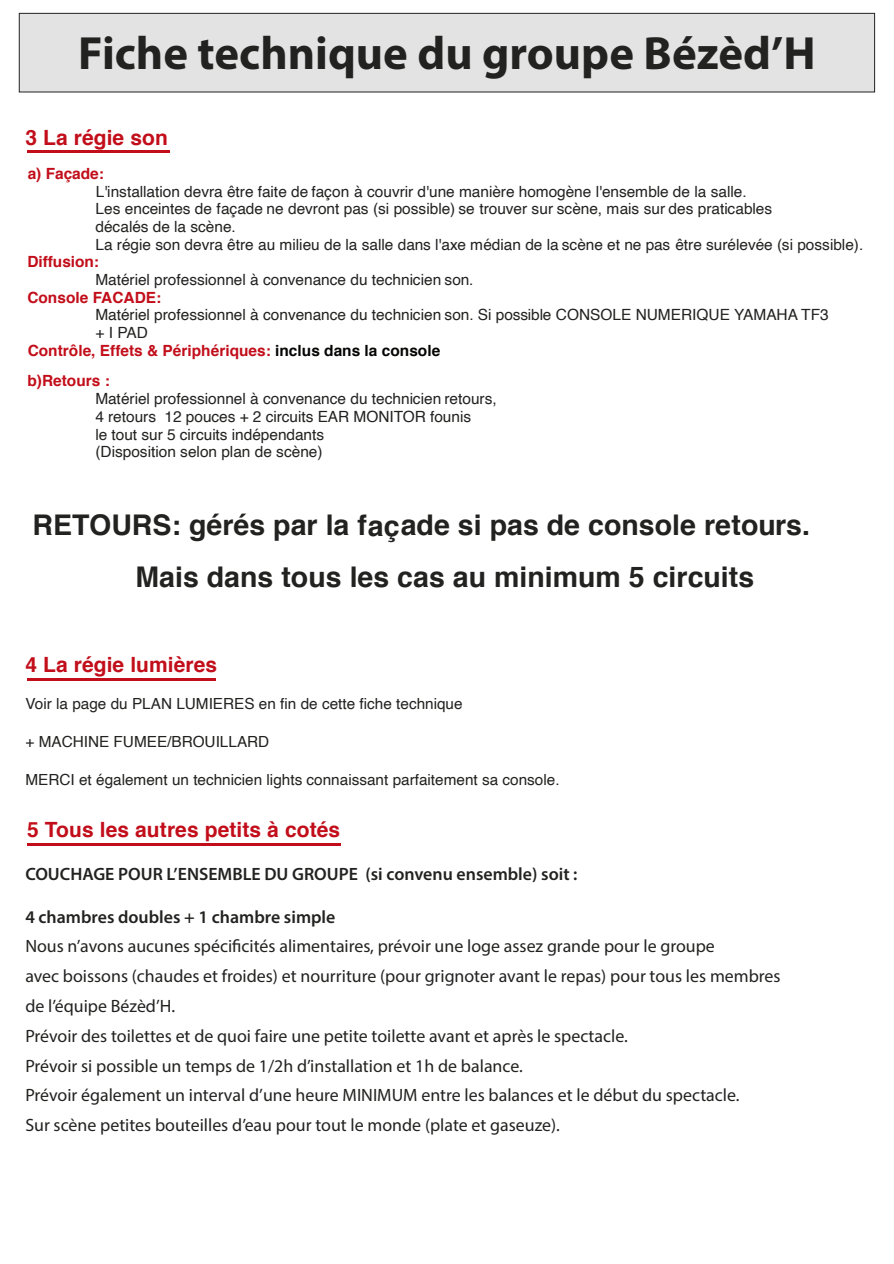
<style>
.page{position:relative;width:894px;height:1264px;background:#fff}
.page>*{position:absolute;margin:0;border:0;box-sizing:border-box;transform-origin:0 0}
.t1{font:700 46.8px "Myriad Pro";color:#222221}
.t2{font:700 28.5px "Helvetica";color:#222221}
.t3{font:700 21px "Helvetica";letter-spacing:.005em;color:#c20e1a}
.t4{font:17.85px/29.7px "Myriad Pro";color:#222221}
.t5{font:600 17.85px "Myriad Pro";color:#222221}
.t6{font:15.45px/17.7px "Helvetica";color:#222221}
.t7{font:700 15.45px "Helvetica";color:#c20e1a}
.t8{font:15.3px "Helvetica";color:#222221}
.s1{color:#060504}
</style>
<div class="page">
<hr style="left:27px;top:843px;width:313px;height:2px;background:#c20e1a">
<hr style="left:27px;top:150px;width:142px;height:3px;background:#c20e1a">
<div style="left:19px;top:13px;width:855px;height:79px;background:#e3e3e3;border:1px solid #222221"></div>
<hr style="left:27px;top:677px;width:189px;height:3px;background:#c20e1a">
<h1 class="t1" style="left:78px;top:34px;width:738px">Fiche technique du groupe Bézèd’H</h1>
<h3 class="t3" style="left:25px;top:129px;width:144px">3 La régie son</h3>
<p class="t7" style="left:28px;top:167px;width:78px">a) Façade:</p>
<p class="t6" style="left:95px;top:183px;width:769px">L'installation devra être faite de façon à couvrir d'une manière homogène l'ensemble de la salle.<br>Les enceintes de façade ne devront pas (si possible) se trouver sur scène, mais sur des praticables<br>décalés de la scène.<br>La régie son devra être au milieu de la salle dans l'axe médian de la scène et ne pas être surélevée (si possible).</p>
<p class="t7" style="left:27px;top:255px;width:73px">Diffusion:</p>
<p class="t6" style="left:95px;top:272px;width:379px">Matériel professionnel à convenance du technicien son.</p>
<p class="t7" style="left:27px;top:291px;width:135px">Console FACADE:</p>
<p class="t6" style="left:95px;top:307px;width:734px">Matériel professionnel à convenance du technicien son. Si possible CONSOLE NUMERIQUE YAMAHA TF3</p>
<p class="t6" style="left:95px;top:325px;width:54px">+ I PAD</p>
<p class="t7" style="left:28px;top:344px;width:414px">Contrôle, Effets &amp; Périphériques: <span class="s1">inclus dans la console</span></p>
<p class="t7" style="left:27px;top:375px;width:84px">b)Retours :</p>
<p class="t6" style="left:95px;top:391px;width:402px">Matériel professionnel à convenance du technicien retours, 4 retours 12 pouces + 2 circuits EAR MONITOR founis<br>le tout sur 5 circuits indépendants<br>(Disposition selon plan de scène)</p>
<h2 class="t2" style="left:33px;top:514px;width:778px">RETOURS: gérés par la façade si pas de console retours.</h2>
<h2 class="t2" style="left:135px;top:565px;width:620px">Mais dans tous les cas au minimum 5 circuits</h2>
<h3 class="t3" style="left:25px;top:655px;width:193px">4 La régie lumières</h3>
<p class="t8" style="left:25px;top:697px;width:438px">Voir la page du PLAN LUMIERES en fin de cette fiche technique</p>
<p class="t8" style="left:25px;top:735px;width:245px">+ MACHINE FUMEE/BROUILLARD</p>
<p class="t8" style="left:25px;top:773px;width:535px">MERCI et également un technicien lights connaissant parfaitement sa console.</p>
<h3 class="t3" style="left:27px;top:821px;width:314px">5 Tous les autres petits à cotés</h3>
<p class="t5" style="left:25px;top:866px;width:553px">COUCHAGE POUR L’ENSEMBLE DU GROUPE (si convenu ensemble) soit :</p>
<p class="t5" style="left:25px;top:909px;width:311px">4 chambres doubles + 1 chambre simple</p>
<p class="t4" style="left:25px;top:933px;width:756px">Nous n’avons aucunes spécificités alimentaires, prévoir une loge assez grande pour le groupe<br>avec boissons (chaudes et froides) et nourriture (pour grignoter avant le repas) pour tous les membres de l’équipe Bézèd’H.<br>Prévoir des toilettes et de quoi faire une petite toilette avant et après le spectacle.<br>Prévoir si possible un temps de 1/2h d’installation et 1h de balance.<br>Prévoir également un interval d’une heure MINIMUM entre les balances et le début du spectacle.<br>Sur scène petites bouteilles d’eau pour tout le monde (plate et gaseuze).</p>
</div>
